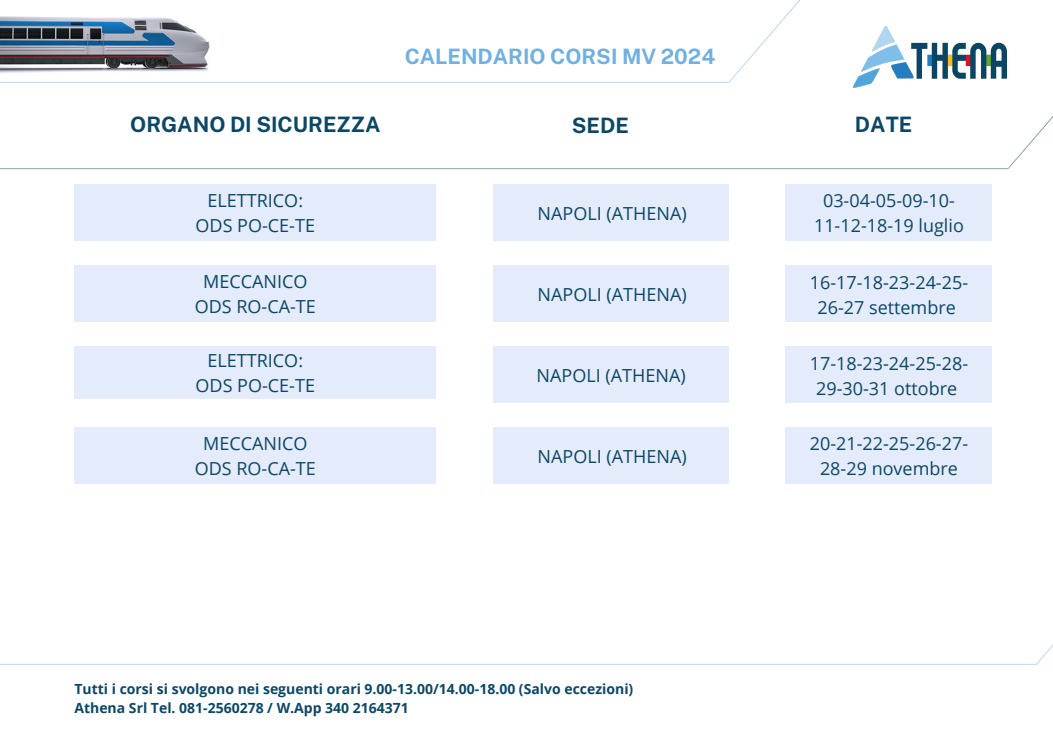
<style>
.page{position:relative;width:1053px;height:744px;background:#fff}
.page>*{position:absolute;margin:0;border:0;box-sizing:border-box;transform-origin:0 0}
.t1{font:700 21.24px "Public Sans";color:#0c4765}
.t2{font:700 21.2px "Public Sans";color:#71b0e0}
.t3{font:18px/24.9px "Open Sans";color:#0c4765;text-align:center}
.t4{font:700 14px "Open Sans";color:#0c4765}
</style>
<div class="page">
<div style="left:74px;top:184px;width:362px;height:57px;background:#e4ebfa"></div>
<div style="left:74px;top:265px;width:362px;height:57px;background:#e4ebfa"></div>
<div style="left:74px;top:346px;width:362px;height:53px;background:#e4ebfa"></div>
<div style="left:74px;top:427px;width:362px;height:57px;background:#e4ebfa"></div>
<div style="left:493px;top:184px;width:235px;height:57px;background:#e4ebfa"></div>
<div style="left:493px;top:265px;width:235px;height:57px;background:#e4ebfa"></div>
<div style="left:493px;top:346px;width:235px;height:57px;background:#e4ebfa"></div>
<div style="left:493px;top:427px;width:235px;height:57px;background:#e4ebfa"></div>
<hr style="left:0;top:168px;width:1007px;height:1px;background:#0c4765">
<hr style="left:0;top:82px;width:728px;height:1px;background:#71b0e0">
<hr style="left:0;top:664px;width:1036px;height:1px;background:#71b0e0">
<svg style="left:728px;top:0;width:324px;height:665px"></svg>
<img style="left:0;top:16px;width:210px;height:57px">
<h2 class="t2" style="left:404px;top:44px;width:312px">CALENDARIO CORSI MV 2024</h2>
<h1 class="t1" style="left:130px;top:111px;width:252px">ORGANO DI SICUREZZA</h1>
<h1 class="t1" style="left:571px;top:113px;width:58px">SEDE</h1>
<h1 class="t1" style="left:854px;top:111px;width:59px">DATE</h1>
<h2 class="t3" style="left:195px;top:188px;width:121px">ELETTRICO:<br>ODS PO-CE-TE</h2>
<h2 class="t3" style="left:195px;top:269px;width:123px">MECCANICO<br>ODS RO-CA-TE</h2>
<p class="t3" style="left:195px;top:347px;width:121px">ELETTRICO:<br>ODS PO-CE-TE</p>
<h2 class="t3" style="left:195px;top:431px;width:123px">MECCANICO<br>ODS RO-CA-TE</h2>
<h2 class="t3" style="left:537px;top:200px;width:151px">NAPOLI (ATHENA)</h2>
<h3 class="t3" style="left:537px;top:281px;width:151px">NAPOLI (ATHENA)</h3>
<h2 class="t3" style="left:536px;top:362px;width:151px">NAPOLI (ATHENA)</h2>
<p class="t3" style="left:537px;top:443px;width:151px">NAPOLI (ATHENA)</p>
<h3 class="t4" style="left:74px;top:679px;width:560px">Tutti i corsi si svolgono nei seguenti orari 9.00-13.00/14.00-18.00 (Salvo eccezioni)</h3>
<h2 class="t4" style="left:74px;top:698px;width:336px">Athena Srl Tel. 081-2560278 / W.App 340 2164371</h2>
<h3 class="t3" style="left:814px;top:188px;width:151px">03-04-05-09-10-<br>11-12-18-19 luglio</h3>
<h2 class="t3" style="left:809px;top:269px;width:160px">16-17-18-23-24-25-<br>26-27 settembre</h2>
<h3 class="t3" style="left:809px;top:350px;width:160px">17-18-23-24-25-28-<br>29-30-31 ottobre</h3>
<p class="t3" style="left:809px;top:431px;width:160px">20-21-22-25-26-27-<br>28-29 novembre</p>
</div>
